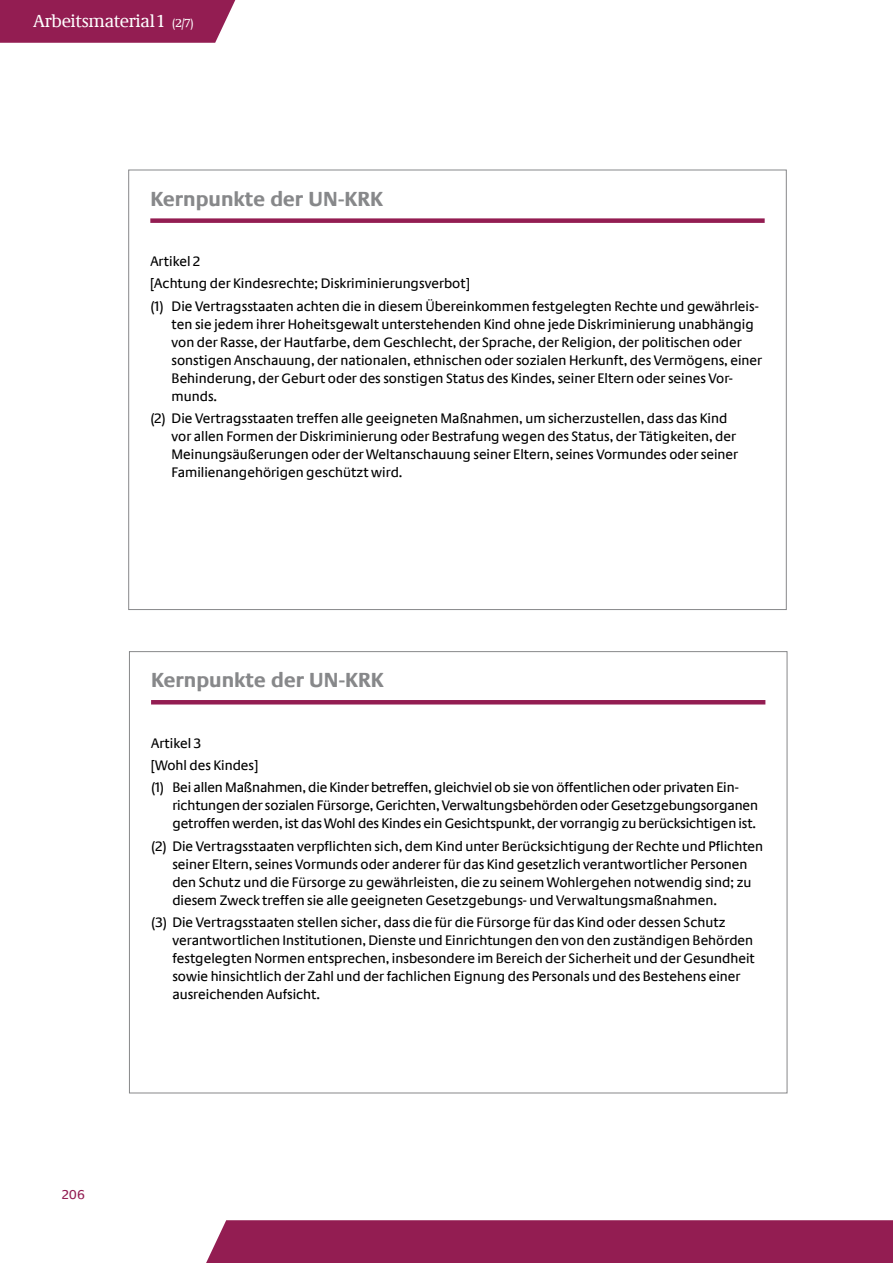
<style>
.page{position:relative;width:893px;height:1263px;background:#fff}
.page>*{position:absolute;margin:0;border:0;box-sizing:border-box;transform-origin:0 0}
.t1{font:700 21px "Neue Praxis";color:#87888a}
.t2{font:18px "Neue Demos";letter-spacing:-.02em;color:#fff}
.t3{font:14.25px/18px "Neue Praxis";color:#000}
.t4{font:13.5px "Neue Praxis";color:#931d52}
.s1{font-size:12px}
</style>
<div class="page">
<div style="left:206px;top:1220px;width:687px;height:43px;background:#931d52"></div>
<div style="left:0;top:0;width:235px;height:43px;background:#931d52"></div>
<div style="left:150px;top:218px;width:615px;height:5px;background:#931d52"></div>
<hr style="left:151px;top:700px;width:614px;height:4px;background:#931d52">
<p class="t2" style="left:33px;top:10px;width:162px">Arbeitsmaterial 1 <span class="s1">(2/7)</span></p>
<h1 class="t1" style="left:150px;top:186px;width:234px">Kernpunkte der UN-KRK</h1>
<p class="t3" style="left:150px;top:250px;width:610px;line-height:22.2px">Artikel 2<br>[Achtung der Kindesrechte; Diskriminierungsverbot]<br>(1) Die Vertragsstaaten achten die in diesem Übereinkommen festgelegten Rechte und gewährleis-</p>
<p class="t3" style="left:172px;top:315px;width:592px">ten sie jedem ihrer Hoheitsgewalt unterstehenden Kind ohne jede Diskriminierung unabhängig von der Rasse, der Hautfarbe, dem Geschlecht, der Sprache, der Religion, der politischen oder sonstigen Anschauung, der nationalen, ethnischen oder sozialen Herkunft, des Vermögens, einer Behinderung, der Geburt oder des sonstigen Status des Kindes, seiner Eltern oder seines Vor&shy;munds.</p>
<p class="t3" style="left:172px;top:409px;width:568px;text-indent:-21px">(2) Die Vertragsstaaten treffen alle geeigneten Maßnahmen, um sicherzustellen, dass das Kind vor allen Formen der Diskriminierung oder Bestrafung wegen des Status, der Tätigkeiten, der Meinungsäußerungen oder der Weltanschauung seiner Eltern, seines Vormundes oder seiner Familienangehörigen geschützt wird.</p>
<h1 class="t1" style="left:151px;top:667px;width:234px">Kernpunkte der UN-KRK</h1>
<p class="t3" style="left:151px;top:732px;width:589px;line-height:22.2px">Artikel 3<br>[Wohl des Kindes]<br>(1) Bei allen Maßnahmen, die Kinder betreffen, gleichviel ob sie von öffentlichen oder privaten Ein-</p>
<p class="t3" style="left:172px;top:796px;width:587px">richtungen der sozialen Fürsorge, Gerichten, Verwaltungsbehörden oder Gesetzgebungsorganen getroffen werden, ist das Wohl des Kindes ein Gesichtspunkt, der vorrangig zu berücksichtigen ist.</p>
<p class="t3" style="left:172px;top:837px;width:592px;text-indent:-21px">(2) Die Vertragsstaaten verpflichten sich, dem Kind unter Berücksichtigung der Rechte und Pflichten seiner Eltern, seines Vormunds oder anderer für das Kind gesetzlich verantwortlicher Personen den Schutz und die Fürsorge zu gewährleisten, die zu seinem Wohlergehen notwendig sind; zu diesem Zweck treffen sie alle geeigneten Gesetzgebungs- und Verwaltungsmaßnahmen.</p>
<p class="t3" style="left:172px;top:913px;width:584px;text-indent:-21px">(3) Die Vertragsstaaten stellen sicher, dass die für die Fürsorge für das Kind oder dessen Schutz verantwortlichen Institutionen, Dienste und Einrichtungen den von den zuständigen Behörden festgelegten Normen entsprechen, insbesondere im Bereich der Sicherheit und der Gesundheit sowie hinsichtlich der Zahl und der fachlichen Eignung des Personals und des Bestehens einer ausreichenden Aufsicht.</p>
<p class="t4" style="left:62px;top:1186px;width:24px">206</p>
</div>
